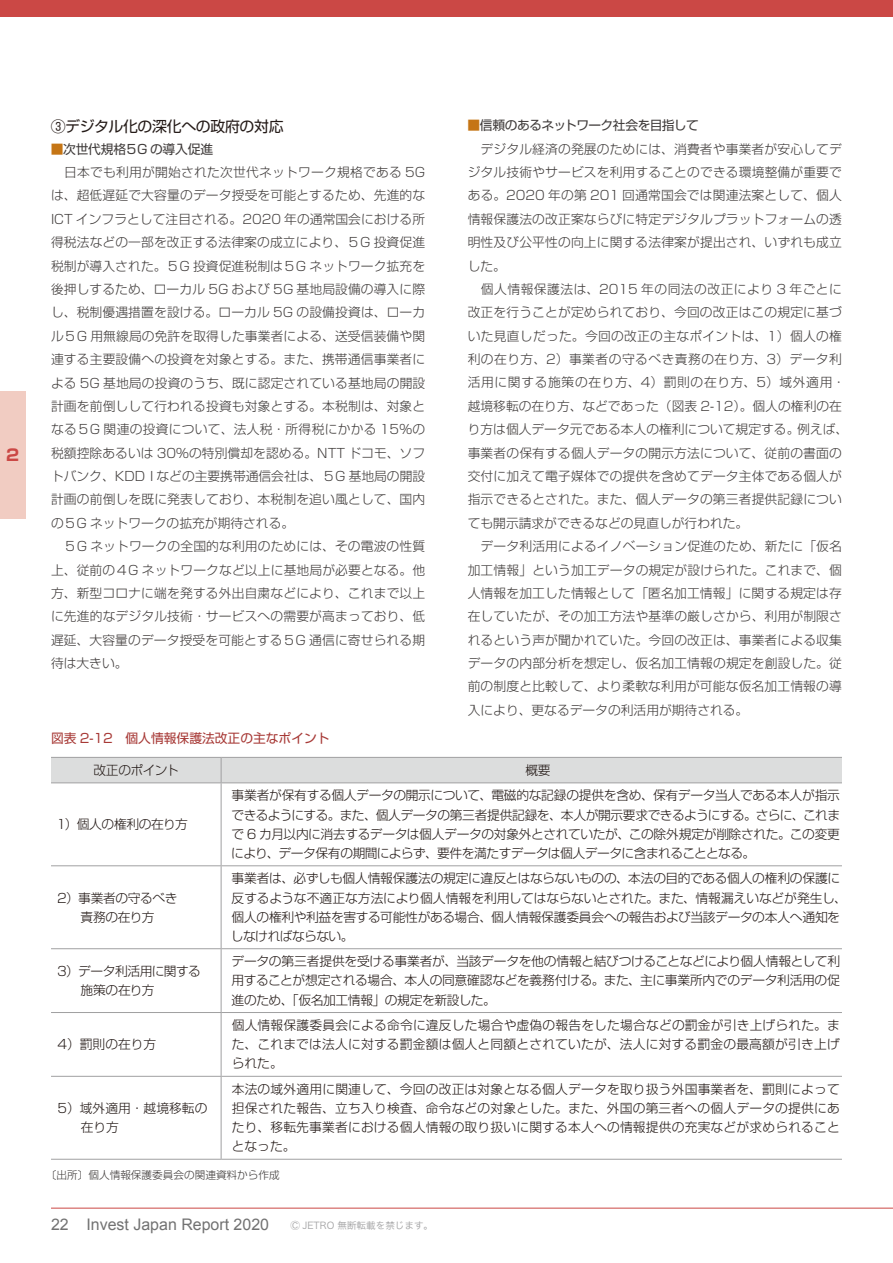
<style>
.page{position:relative;width:893px;height:1263px;background:#fff}
.page>*{position:absolute;margin:0;border:0;box-sizing:border-box;transform-origin:0 0}
.t1{font:15.9px "Arial";color:#727272}
.t2{font:700 15.9px "Shin Go Pro";color:#cb4845}
.t3{font:14.85px "Shin Go Pro";letter-spacing:-.025em;color:#231916}
.t4{font:300 12.75px/23.4px "Shin Go Pro";letter-spacing:.01em;color:#3f3b3a}
.t5{font:300 12.75px/19.2px "Shin Go Pro";letter-spacing:-.02em;color:#231916;text-align:justify}
.t6{font:300 12.75px/19.2px "Shin Go Pro";letter-spacing:-.04em;color:#231916}
.t7{font:12.75px "Shin Go Pro";color:#a73936}
.t8{font:300 12.75px/19.2px "Shin Go Pro";color:#231916}
.t9{font:300 10.65px "Shin Go Pro";color:#3f3b3a}
.t10{font:9.6px "Hiragino Sans W3";color:#a0a0a1}
.s1{font-weight:400;color:#c57515}
.s2{font-weight:400}
</style>
<div class="page">
<hr style="left:51px;top:1208px;width:842px;height:1px;background:#cb4845">
<div style="left:0;top:391px;width:26px;height:128px;background:#f1ccc2"></div>
<div style="left:0;top:0;width:893px;height:17px;background:#cb4845"></div>
<hr style="left:221px;top:783px;width:1px;height:82px;background:#a0a0a1">
<hr style="left:51px;top:865px;width:170px;height:1px;background:#a0a0a1">
<hr style="left:221px;top:865px;width:621px;height:1px;background:#a0a0a1">
<hr style="left:221px;top:866px;width:1px;height:82px;background:#a0a0a1">
<hr style="left:51px;top:948px;width:170px;height:1px;background:#a0a0a1">
<hr style="left:221px;top:948px;width:621px;height:1px;background:#a0a0a1">
<hr style="left:221px;top:949px;width:1px;height:63px;background:#a0a0a1">
<hr style="left:51px;top:1012px;width:170px;height:1px;background:#a0a0a1">
<hr style="left:221px;top:1012px;width:621px;height:1px;background:#a0a0a1">
<hr style="left:221px;top:1013px;width:1px;height:63px;background:#a0a0a1">
<hr style="left:51px;top:1076px;width:170px;height:1px;background:#a0a0a1">
<hr style="left:221px;top:1076px;width:621px;height:1px;background:#a0a0a1">
<hr style="left:221px;top:1077px;width:1px;height:82px;background:#a0a0a1">
<hr style="left:51px;top:1159px;width:170px;height:1px;background:#a0a0a1">
<hr style="left:221px;top:1159px;width:621px;height:1px;background:#a0a0a1">
<svg style="left:51px;top:757px;width:791px;height:26px;background:#d8d9d9"></svg>
<p class="t2" style="left:6px;top:442px;width:14px">2</p>
<p class="t3" style="left:51px;top:114px;width:234px">③デジタル化の深化への政府の対応</p>
<p class="t4" style="left:51px;top:136px;width:376px"><span class="s1">■</span><span class="s2">次世代規格５G の導入促進<br></span>　日本でも利用が開始された次世代ネットワーク規格である 5Gは、超低遅延で大容量のデータ授受を可能とするため、先進的な<br>ICT インフラとして注目される。2020 年の通常国会における所得税法などの一部を改正する法律案の成立により、５G 投資促進税制が導入された。５G 投資促進税制は５G ネットワーク拡充を後押しするため、ローカル 5G および 5G 基地局設備の導入に際し、税制優遇措置を設ける。ローカル 5G の設備投資は、ローカル５G 用無線局の免許を取得した事業者による、送受信装備や関連する主要設備への投資を対象とする。また、携帯通信事業者による 5G 基地局の投資のうち、既に認定されている基地局の開設計画を前倒しして行われる投資も対象とする。本税制は、対象となる５G 関連の投資について、法人税・所得税にかかる 15％の税額控除あるいは 30％の特別償却を認める。NTT ドコモ、ソフトバンク、KDD I などの主要携帯通信会社は、５G 基地局の開設計画の前倒しを既に発表しており、本税制を追い風として、国内の５G ネットワークの拡充が期待される。<br>　５G ネットワークの全国的な利用のためには、その電波の性質上、従前の４G ネットワークなど以上に基地局が必要となる。他方、新型コロナに端を発する外出自粛などにより、これまで以上に先進的なデジタル技術・サービスへの需要が高まっており、低遅延、大容量のデータ授受を可能とする５G 通信に寄せられる期待は大きい。</p>
<p class="t7" style="left:51px;top:727px;width:280px">図表 2-12　個人情報保護法改正の主なポイント</p>
<p class="t4" style="left:467px;top:112px;width:382px"><span class="s1">■</span><span class="s2">信頼のあるネットワーク社会を目指して<br></span>　デジタル経済の発展のためには、消費者や事業者が安心してデジタル技術やサービスを利用することのできる環境整備が重要である。2020 年の第 201 回通常国会では関連法案として、個人情報保護法の改正案ならびに特定デジタルプラットフォームの透明性及び公平性の向上に関する法律案が提出され、いずれも成立した。<br>　個人情報保護法は、2015 年の同法の改正により 3 年ごとに改正を行うことが定められており、今回の改正はこの規定に基づいた見直しだった。今回の改正の主なポイントは、1）個人の権利の在り方、2）事業者の守るべき責務の在り方、3）データ利活用に関する施策の在り方、4）罰則の在り方、5）域外適用・越境移転の在り方、などであった（図表 2-12）。個人の権利の在り方は個人データ元である本人の権利について規定する。例えば、事業者の保有する個人データの開示方法について、従前の書面の交付に加えて電子媒体での提供を含めてデータ主体である個人が指示できるとされた。また、個人データの第三者提供記録についても開示請求ができるなどの見直しが行われた。<br>　データ利活用によるイノベーション促進のため、新たに「仮名加工情報」という加工データの規定が設けられた。これまで、個人情報を加工した情報として「匿名加工情報」に関する規定は存在していたが、その加工方法や基準の厳しさから、利用が制限されるという声が聞かれていた。今回の改正は、事業者による収集データの内部分析を想定し、仮名加工情報の規定を創設した。従前の制度と比較して、より柔軟な利用が可能な仮名加工情報の導入により、更なるデータの利活用が期待される。</p>
<p class="t6" style="left:94px;top:759px;width:87px">改正のポイント</p>
<p class="t5" style="left:525px;top:759px;width:27px">概要</p>
<p class="t5" style="left:57px;top:813px;width:133px">1）個人の権利の在り方</p>
<p class="t5" style="left:57px;top:886px;width:122px;text-align:center">2）事業者の守るべき責務の在り方</p>
<p class="t5" style="left:231px;top:784px;width:610px">事業者が保有する個人データの開示について、電磁的な記録の提供を含め、保有データ当人である本人が指示できるようにする。また、個人データの第三者提供記録を、本人が開示要求できるようにする。さらに、これまで 6 カ月以内に消去するデータは個人データの対象外とされていたが、この除外規定が削除された。この変更により、データ保有の期間によらず、要件を満たすデータは個人データに含まれることとなる。</p>
<p class="t5" style="left:231px;top:867px;width:618px;text-align:left">事業者は、必ずしも個人情報保護法の規定に違反とはならないものの、本法の目的である個人の権利の保護に反するような不適正な方法により個人情報を利用してはならないとされた。また、情報漏えいなどが発生し、個人の権利や利益を害する可能性がある場合、個人情報保護委員会への報告および当該データの本人へ通知をしなければならない。</p>
<p class="t6" style="left:81px;top:960px;width:122px;text-indent:-24px">3）データ利活用に関する施策の在り方</p>
<p class="t5" style="left:231px;top:950px;width:610px">データの第三者提供を受ける事業者が、当該データを他の情報と結びつけることなどにより個人情報として利用することが想定される場合、本人の同意確認などを義務付ける。また、主に事業所内でのデータ利活用の促進のため、「仮名加工情報」の規定を新設した。</p>
<p class="t5" style="left:57px;top:1033px;width:100px">4）罰則の在り方</p>
<p class="t5" style="left:232px;top:1014px;width:610px">個人情報保護委員会による命令に違反した場合や虚偽の報告をした場合などの罰金が引き上げられた。また、これまでは法人に対する罰金額は個人と同額とされていたが、法人に対する罰金の最高額が引き上げられた。</p>
<p class="t8" style="left:81px;top:1097px;width:128px;text-indent:-23px">5）域外適用・越境移転の在り方</p>
<p class="t5" style="left:232px;top:1078px;width:610px">本法の域外適用に関連して、今回の改正は対象となる個人データを取り扱う外国事業者を、罰則によって担保された報告、立ち入り検査、命令などの対象とした。また、外国の第三者への個人データの提供にあたり、移転先事業者における個人情報の取り扱いに関する本人への情報提供の充実などが求められることとなった。</p>
<p class="t9" style="left:46px;top:1166px;width:235px">〔出所〕個人情報保護委員会の関連資料から作成</p>
<p class="t1" style="left:51px;top:1214px;width:220px">22 Invest Japan Report 2020</p>
<p class="t10" style="left:291px;top:1217px;width:144px">Ⓒ JETRO 無断転載を禁じます。</p>
</div>
